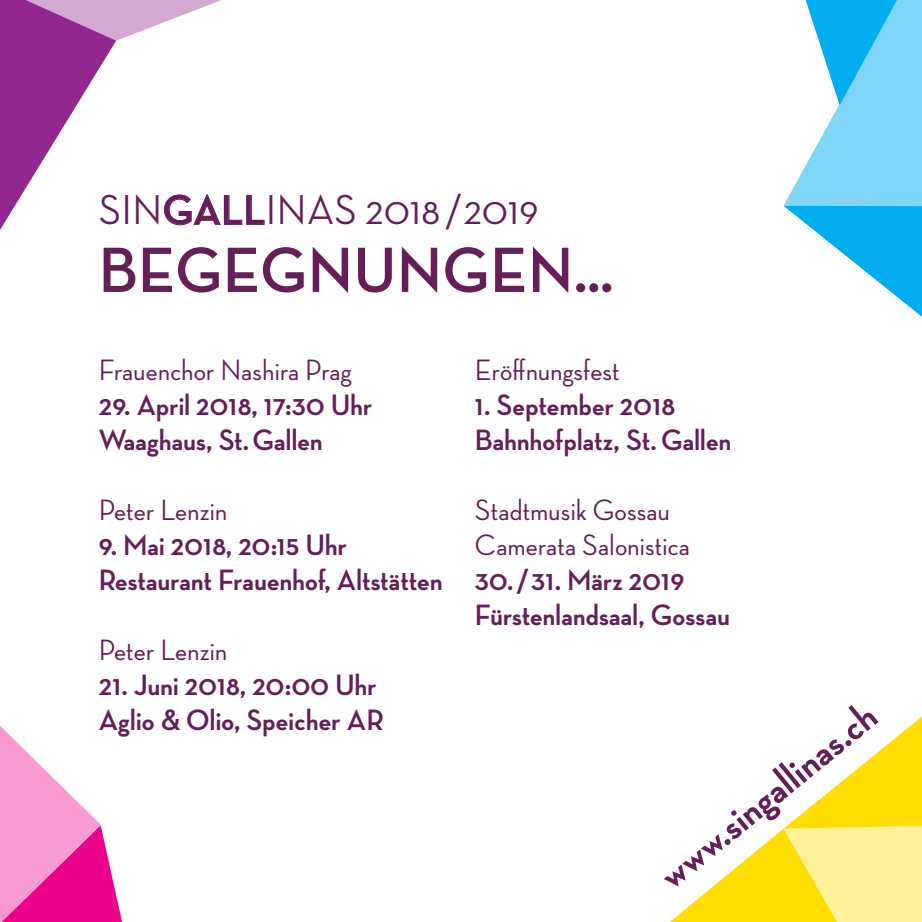
<style>
.page{position:relative;width:922px;height:922px;background:#fff}
.page>*{position:absolute;margin:0;border:0;box-sizing:border-box;transform-origin:0 0}
.t1{font:700 65px "Neutra Disp";letter-spacing:.01em;color:#651f56}
.t2{font:500 42.5px "Neutra Disp";letter-spacing:.01em;color:#651f56}
.t3{font:700 42.5px "Neutra Disp";color:#651f56}
.t4{font:700 30px/35px "Neutra Disp";letter-spacing:.01em;color:#651f56}
.t5{font:500 30px/35px "Neutra Disp";letter-spacing:.01em;color:#651f56}
.s1{font-weight:700}
</style>
<div class="page">
<svg style="left:0;top:726px;width:122px;height:195px"></svg>
<svg style="left:671px;top:717px;width:250px;height:204px"></svg>
<svg style="left:783px;top:0;width:138px;height:316px"></svg>
<svg style="left:0;top:0;width:265px;height:230px"></svg>
<h2 class="t2" style="left:99px;top:186px;width:441px">SIN<span class="s1">GALL</span>INAS 2018 /2019</h2>
<h1 class="t1" style="left:99px;top:233px;width:516px">BEGEGNUNGEN…</h1>
<p class="t5" style="left:99px;top:352px;width:254px">Frauenchor Nashira Prag</p>
<p class="t4" style="left:99px;top:388px;width:275px">29. April 2018, 17:30 Uhr<br>Waaghaus, St.Gallen</p>
<p class="t5" style="left:99px;top:492px;width:130px">Peter Lenzin</p>
<p class="t4" style="left:99px;top:528px;width:345px">9. Mai 2018, 20:15 Uhr<br>Restaurant Frauenhof, Altstätten</p>
<p class="t5" style="left:99px;top:632px;width:130px">Peter Lenzin</p>
<p class="t4" style="left:99px;top:668px;width:286px">21. Juni 2018, 20:00 Uhr<br>Aglio &amp; Olio, Speicher AR</p>
<p class="t5" style="left:475px;top:352px;width:146px">Eröffnungsfest</p>
<p class="t4" style="left:475px;top:388px;width:258px">1. September 2018<br>Bahnhofplatz, St. Gallen</p>
<p class="t5" style="left:475px;top:492px;width:216px">Stadtmusik Gossau<br>Camerata Salonistica</p>
<p class="t4" style="left:475px;top:563px;width:256px">30./31. März 2019<br>Fürstenlandsaal, Gossau</p>
<h2 class="t3" style="left:648px;top:859px;width:269px;rotate:-39deg">www.singallinas.ch</h2>
</div>
